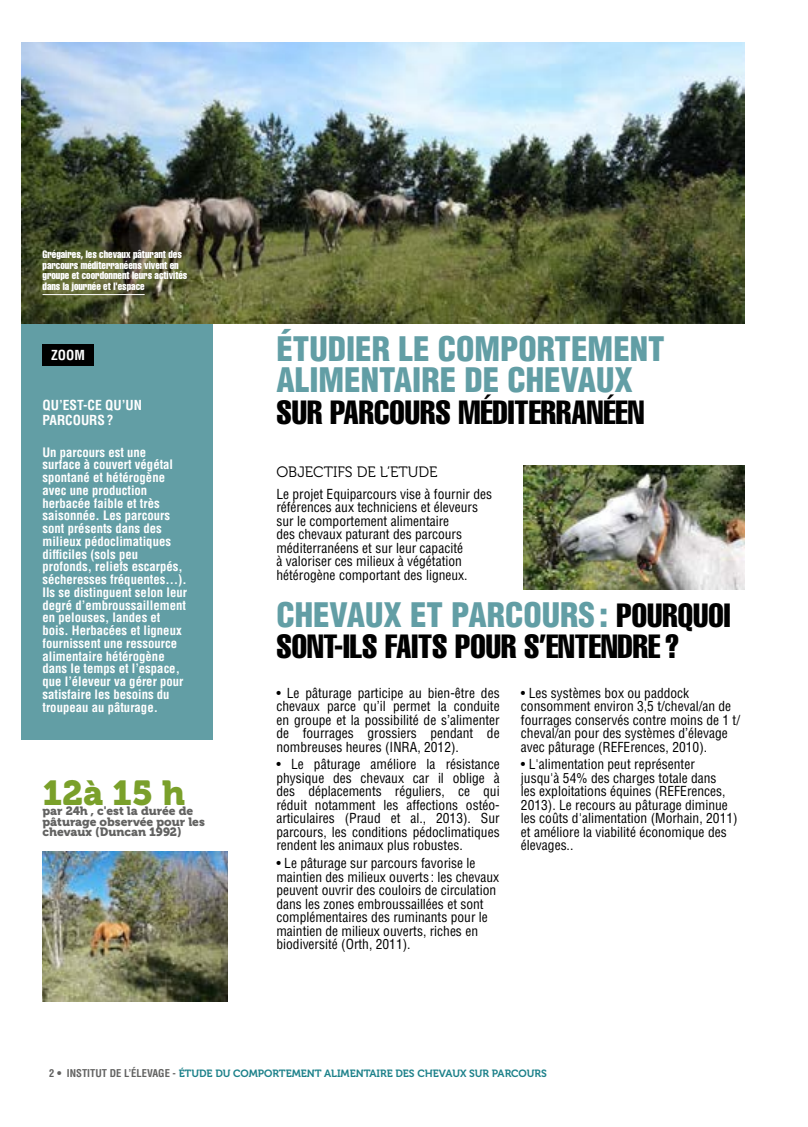
<style>
.page{position:relative;width:808px;height:1127px;background:#fff}
.page>*{position:absolute;margin:0;border:0;box-sizing:border-box;transform-origin:0 0}
.t1{font:34.5px "Museo 900";color:#7aa02a}
.t2{font:900 condensed 33px/31.5px "Helvetica LT Std";color:#629ea5}
.t3{font:33px "Helvetica LT Std Comp";color:#000}
.t4{font:15px "Museo 300";color:#000}
.t5{font:condensed 13.5px/13.5px "Helvetica LT Std";color:#000}
.t6{font:700 condensed 13.5px/15px "Helvetica LT Std";color:#fff}
.t7{font:700 condensed 12.75px/12.8px "Helvetica LT Std";color:#fff}
.t8{font:12px/10.5px "Museo 900";color:#626261}
.t9{font:10.5px/10.5px "Helvetica LT Std Comp";color:#fff}
.t10{font:10.5px "Museo 700";letter-spacing:-.005em;color:#1c818a}
.s1{font-family:"Helvetica LT Std Comp";font-weight:400;font-stretch:normal;color:#000}
.s2{font-family:"Helvetica LT Std";font-weight:700;font-stretch:condensed;color:#626261}
</style>
<div class="page">
<div style="left:21px;top:323px;width:192px;height:417px;background:#629ea5"></div>
<div style="left:43px;top:344px;width:51px;height:22px;background:#000"></div>
<img style="left:21px;top:43px;width:723px;height:280px">
<hr style="left:43px;top:294px;width:102px;height:1px;background:#fff">
<img style="left:523px;top:466px;width:221px;height:124px">
<img style="left:43px;top:851px;width:184px;height:150px">
<p class="t9" style="left:43px;top:249px;width:146px">Grégaires, les chevaux pâturant des parcours méditerranéens vivent en groupe et coordonnent leurs activités dans la journée et l'espace</p>
<p class="t6" style="left:51px;top:347px;width:35px">ZOOM</p>
<p class="t6" style="left:43px;top:397px;width:101px">QU’EST-CE QU’UN<br>PARCOURS?</p>
<p class="t7" style="left:43px;top:445px;width:146px">Un parcours est une surface à couvert végétal spontané et hétérogène avec une production herbacée faible et très saisonnée. Les parcours sont présents dans des milieux pédoclimatiques difficiles (sols peu profonds, reliefs escarpés, sécheresses fréquentes…).<br>Ils se distinguent selon leur degré d’embroussaillement en pelouses, landes et bois. Herbacées et ligneux fournissent une ressource alimentaire hétérogène dans le temps et l’espace, que l’éleveur va gérer pour satisfaire les besoins du troupeau au pâturage.</p>
<h1 class="t1" style="left:43px;top:773px;width:144px">12à 15 h</h1>
<p class="t8" style="left:43px;top:806px;width:164px">par 24h , c'est la durée de pâturage observée pour les chevaux (Duncan 1992)</p>
<h2 class="t2" style="left:276px;top:333px;width:390px">ÉTUDIER LE COMPORTEMENT<br>ALIMENTAIRE DE CHEVAUX</h2>
<h2 class="t3" style="left:276px;top:391px;width:369px">SUR PARCOURS MÉDITERRANÉEN</h2>
<p class="t4" style="left:276px;top:464px;width:163px">OBJECTIFS DE L’ETUDE</p>
<p class="t5" style="left:276px;top:487px;width:217px">Le projet Equiparcours vise à fournir des références aux techniciens et éleveurs sur le comportement alimentaire<br>des chevaux paturant des parcours méditerranéens et sur leur capacité<br>à valoriser ces milieux à végétation hétérogène comportant des ligneux.</p>
<h2 class="t2" style="left:276px;top:598px;width:456px">CHEVAUX ET PARCOURS : <span class="s1">POURQUOI</span></h2>
<h2 class="t3" style="left:276px;top:625px;width:405px">SONT-ILS FAITS POUR S’ENTENDRE ?</h2>
<p class="t5" style="left:276px;top:686px;width:225px;text-align:justify">• Le pâturage participe au bien-être des chevaux parce qu’il permet la conduite en groupe et la possibilité de s’alimenter de fourrages grossiers pendant de nombreuses heures (INRA, 2012).</p>
<p class="t5" style="left:276px;top:757px;width:225px;text-align:justify">• Le pâturage améliore la résistance physique des chevaux car il oblige à des déplacements réguliers, ce qui réduit notamment les affections ostéo&shy;articulaires (Praud et al., 2013). Sur parcours, les conditions pédoclimatiques rendent les animaux plus robustes.</p>
<p class="t5" style="left:276px;top:856px;width:224px">• Le pâturage sur parcours favorise le maintien des milieux ouverts : les chevaux peuvent ouvrir des couloirs de circulation dans les zones embroussaillées et sont complémentaires des ruminants pour le maintien de milieux ouverts, riches en biodiversité (Orth, 2011).</p>
<p class="t5" style="left:521px;top:686px;width:221px">• Les systèmes box ou paddock consomment environ 3,5 t/cheval/an de fourrages conservés contre moins de 1 t/ cheval/an pour des systèmes d’élevage avec pâturage (REFErences, 2010).</p>
<p class="t5" style="left:521px;top:757px;width:218px">• L'alimentation peut représenter<br>jusqu'à 54% des charges totale dans<br>les exploitations équines (REFErences, 2013). Le recours au pâturage diminue les coûts d'alimentation (Morhain, 2011) et améliore la viabilité économique des élevages..</p>
<p class="t10" style="left:49px;top:1067px;width:499px"><span class="s2">2 • INSTITUT DE L’ÉLEVAGE -</span> ÉTUDE DU COMPORTEMENT ALIMENTAIRE DES CHEVAUX SUR PARCOURS</p>
</div>
